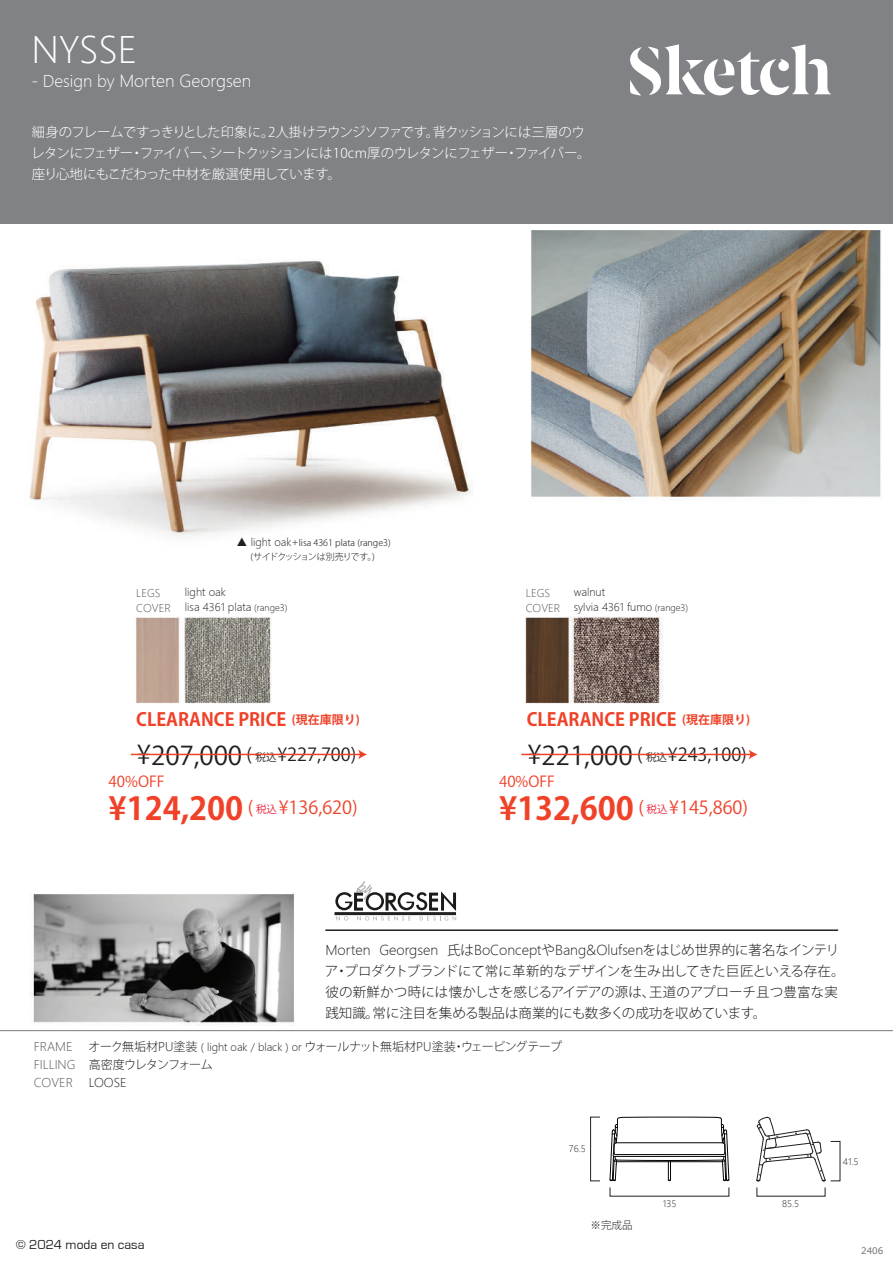
<style>
.page{position:relative;width:893px;height:1263px;background:#fff}
.page>*{position:absolute;margin:0;border:0;box-sizing:border-box;transform-origin:0 0}
.t1{font:36px "Microsoft Ya Hei UI Light";color:#fff}
.t2{font:700 31.5px "Koz Go Pro";letter-spacing:-.01em;color:#ef4229}
.t3{font:25.8px "Koz Go Pro";letter-spacing:-.005em;color:#231f20}
.t4{font:700 18px "Koz Go Pro";color:#ef4229}
.t5{font:18px "Koz Go Pro";color:#ef4229}
.t6{font:18px "Koz Go Pro";color:#231f20}
.t7{font:16.5px "Microsoft Ya Hei UI Light";color:#fff}
.t8{font:15px "Koz Go Pro";color:#ef4028}
.t9{font:300 13.5px/21px "Koz Go Pr 6 N";letter-spacing:-.05em;color:#fff}
.t10{font:300 13.5px/21px "Koz Go Pr 6 N";letter-spacing:-.005em;color:#231f20}
.t11{font:13.5px "Microsoft Ya Hei UI Light";color:#231f20}
.t12{font:13.5px "Eurostile";color:#231f20}
.t13{font:300 12px/18px "Koz Go Pr 6 N";letter-spacing:-.055em;color:#231f20}
.t14{font:12px/18px "Microsoft Ya Hei UI Light";color:#57585a}
.t15{font:700 12px "Koz Go Pro";color:#ef4229}
.t16{font:12px "Microsoft Ya Hei UI Light";color:#231f20}
.t17{font:10.65px/15px "Microsoft Ya Hei UI Light";color:#231f20}
.t18{font:10.65px/15px "Microsoft Ya Hei UI Light";color:#57585a}
.t19{font:300 10.5px "Koz Go Pr 6 N";color:#231f20}
.t20{font:10.5px "Koz Go Pro";color:#231f20}
.t21{font:10.5px "Koz Go Pro";color:#ed1d38}
.t22{font:300 9px/13.2px "Koz Go Pr 6 N";color:#231f20;text-align:center}
.t23{font:9px "Microsoft Ya Hei UI Light";color:#231f20}
.t24{font:9px "Meiryo UI";color:#6c6d70}
.s1{font-size:16.05px}
.s2{font-family:"Microsoft Ya Hei UI Light";font-weight:400;font-size:12px}
.s3{font-family:"Microsoft Ya Hei UI Light";font-weight:400;font-size:10.5px}
.s4{font-size:8.85px}
.s5{font-size:18px}
.s6{font-family:"Koz Go Pr 6 N";font-weight:300}
.s7{font-family:"Microsoft Ya Hei UI Light";font-weight:400}
</style>
<div class="page">
<img style="left:18px;top:230px;width:875px;height:802px">
<div style="left:0;top:0;width:893px;height:223px;background:#808285"></div>
<hr style="left:325px;top:929px;width:513px;height:2px;background:#231f20">
<hr style="left:0;top:1030px;width:893px;height:1px;background:#808285">
<hr style="left:334px;top:912px;width:122px;height:3px;background:#202120">
<svg style="left:335px;top:881px;width:121px;height:40px"></svg>
<div style="left:590px;top:1117px;width:10px;height:64px;border:1px solid #231f20"></div>
<svg style="left:756px;top:1117px;width:70px;height:64px"></svg>
<svg style="left:609px;top:1117px;width:120px;height:64px"></svg>
<svg style="left:630px;top:44px;width:201px;height:52px"></svg>
<hr style="left:131px;top:754px;width:230px;height:1px;background:#ef4229">
<svg style="left:358px;top:749px;width:9px;height:10px"></svg>
<hr style="left:521px;top:754px;width:230px;height:1px;background:#ef4229">
<svg style="left:749px;top:749px;width:9px;height:10px"></svg>
<h1 class="t1" style="left:31px;top:26px;width:107px">NYSSE</h1>
<p class="t7" style="left:31px;top:70px;width:222px"><span class="s1">- Design by</span> Morten Georgsen</p>
<p class="t9" style="left:31px;top:122px;width:561px">細身のフレームですっきりとした印象に。2人掛けラウンジソファです。背クッションには三層のウレタンにフェザー・ファイバー、シートクッションには10cm厚のウレタンにフェザー・ファイバー。座り心地にもこだわった中材を厳選使用しています。</p>
<p class="t22" style="left:237px;top:537px;width:155px"><span class="s2">▲</span> <span class="s3">light oak+</span>lisa 4361 plata (range3) (サイドクッションは別売りです。)</p>
<p class="t18" style="left:136px;top:586px;width:36px">LEGS<br>COVER</p>
<p class="t17" style="left:185px;top:584px;width:104px">light oak<br>lisa 4361 plata <span class="s4">(range3)</span></p>
<p class="t18" style="left:526px;top:586px;width:36px">LEGS<br>COVER</p>
<p class="t17" style="left:574px;top:584px;width:116px">walnut<br>sylvia 4361 fumo <span class="s4">(range3)</span></p>
<h3 class="t4" style="left:136px;top:708px;width:151px">CLEARANCE PRICE</h3>
<p class="t15" style="left:292px;top:712px;width:69px">(現在庫限り)</p>
<h3 class="t4" style="left:527px;top:708px;width:151px">CLEARANCE PRICE</h3>
<p class="t15" style="left:682px;top:712px;width:69px">(現在庫限り)</p>
<h3 class="t3" style="left:137px;top:738px;width:117px">¥207,000 <span class="s5">(</span></h3>
<h3 class="t6" style="left:277px;top:743px;width:80px">¥227,700)</h3>
<p class="t20" style="left:256px;top:750px;width:22px">税込</p>
<h3 class="t3" style="left:527px;top:738px;width:117px">¥221,000 <span class="s5">(</span></h3>
<h3 class="t6" style="left:668px;top:743px;width:80px">¥243,100)</h3>
<p class="t20" style="left:646px;top:750px;width:22px">税込</p>
<p class="t8" style="left:109px;top:771px;width:57px">40%OFF</p>
<p class="t8" style="left:499px;top:771px;width:57px">40%OFF</p>
<h2 class="t2" style="left:109px;top:788px;width:136px">¥124,200</h2>
<h3 class="t5" style="left:248px;top:796px;width:7px">(</h3>
<h3 class="t5" style="left:279px;top:796px;width:80px">¥136,620)</h3>
<p class="t21" style="left:256px;top:802px;width:22px">税込</p>
<h2 class="t2" style="left:499px;top:788px;width:136px">¥132,600</h2>
<h3 class="t5" style="left:638px;top:796px;width:7px">(</h3>
<h3 class="t5" style="left:669px;top:796px;width:80px">¥145,860)</h3>
<p class="t21" style="left:647px;top:802px;width:22px">税込</p>
<p class="t11" style="left:325px;top:941px;width:515px">Morten Georgsen <span class="s6">氏は</span>BoConcept<span class="s6">や</span>Bang&amp;Olufsen<span class="s6">をはじめ世界的に著名なインテリ</span></p>
<p class="t10" style="left:325px;top:961px;width:521px">ア・プロダクトブランドにて常に革新的なデザインを生み出してきた巨匠といえる存在。彼の新鮮かつ時には懐かしさを感じるアイデアの源は、王道のアプローチ且つ豊富な実践知識。常に注目を集める製品は商業的にも数多くの成功を収めています。</p>
<p class="t14" style="left:34px;top:1038px;width:43px">FRAME<br>FILLING<br>COVER</p>
<p class="t13" style="left:89px;top:1038px;width:475px">オーク無垢材<span class="s7">PU</span>塗装 <span class="s3">( light oak / black ) or</span> ウォールナット無垢材<span class="s7">PU</span>塗装・ウェービングテープ高密度ウレタンフォーム</p>
<p class="t16" style="left:89px;top:1075px;width:39px">LOOSE</p>
<p class="t12" style="left:16px;top:1237px;width:130px">© 2024 moda en casa</p>
<p class="t23" style="left:569px;top:1142px;width:19px">76.5</p>
<p class="t19" style="left:591px;top:1219px;width:43px">※完成品</p>
<p class="t23" style="left:663px;top:1198px;width:15px">135</p>
<p class="t23" style="left:782px;top:1198px;width:19px">85.5</p>
<p class="t23" style="left:843px;top:1155px;width:17px">41.5</p>
<p class="t24" style="left:861px;top:1244px;width:24px">2406</p>
</div>
